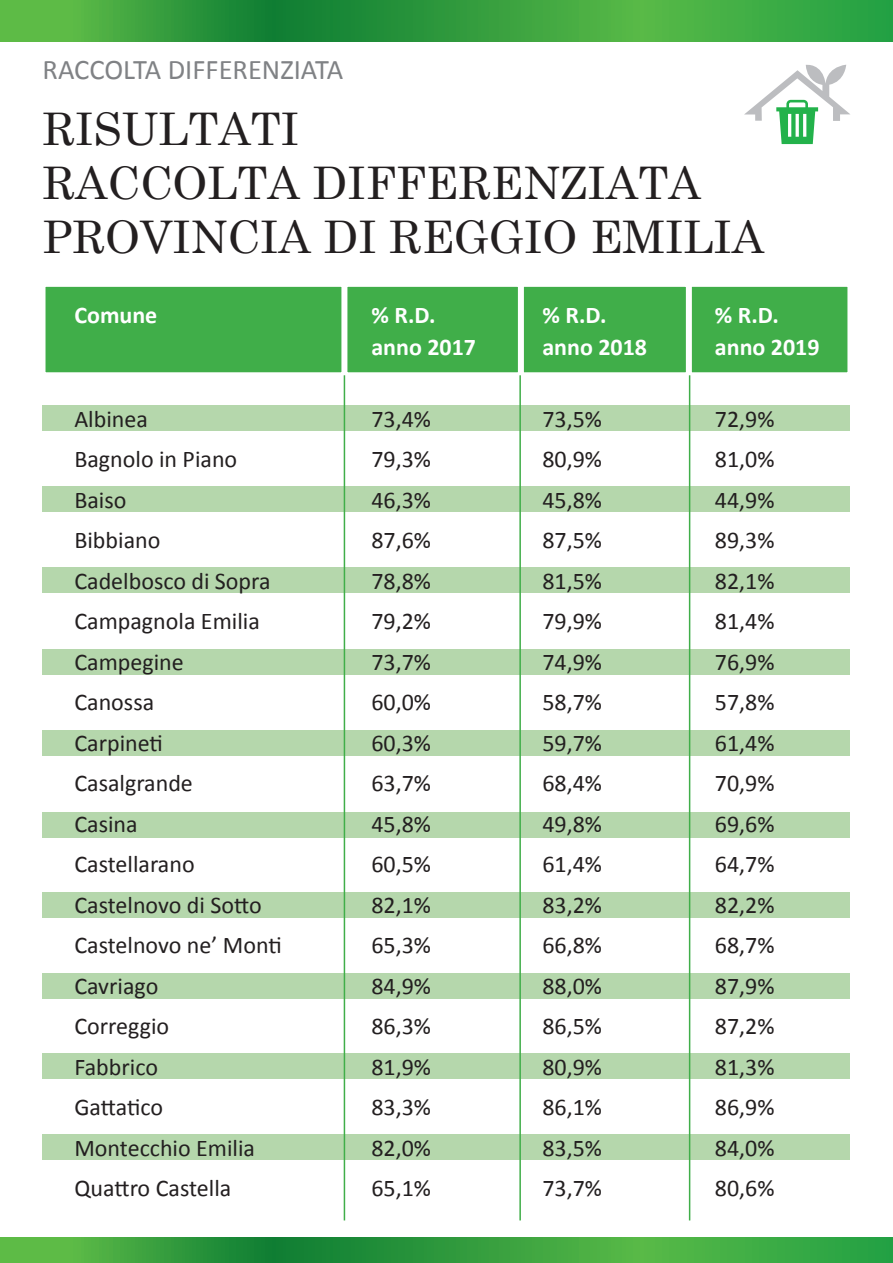
<style>
.page{position:relative;width:893px;height:1263px;background:#fff}
.page>*{position:absolute;margin:0;border:0;box-sizing:border-box;transform-origin:0 0}
.t1{font:45px/54px "Century Schoolbook";color:#231f20}
.t2{font:28.5px "Calibri";color:#808285}
.t3{font:24px "Calibri";color:#231f20}
.t4{font:700 24px "Calibri";color:#fff}
</style>
<div class="page">
<div style="left:43px;top:1134px;width:807px;height:26px;background:#b5d7ac"></div>
<div style="left:43px;top:284px;width:301px;height:91px;background:#40ae49;border:3px solid #fff"></div>
<div style="left:344px;top:284px;width:177px;height:91px;background:#40ae49;border:3px solid #fff"></div>
<div style="left:521px;top:284px;width:168px;height:91px;background:#40ae49;border:3px solid #fff"></div>
<div style="left:689px;top:284px;width:161px;height:91px;background:#40ae49;border:3px solid #fff"></div>
<svg style="left:0;top:0;width:893px;height:42px;background:#38a240"></svg>
<svg style="left:744px;top:64px;width:106px;height:80px"></svg>
<div style="left:43px;top:406px;width:807px;height:25px;background:#b5d7ac"></div>
<div style="left:43px;top:486px;width:807px;height:25px;background:#b5d7ac"></div>
<div style="left:43px;top:568px;width:807px;height:25px;background:#b5d7ac"></div>
<div style="left:43px;top:649px;width:807px;height:26px;background:#b5d7ac"></div>
<div style="left:43px;top:730px;width:807px;height:26px;background:#b5d7ac"></div>
<div style="left:43px;top:812px;width:807px;height:26px;background:#b5d7ac"></div>
<div style="left:43px;top:892px;width:807px;height:25px;background:#b5d7ac"></div>
<div style="left:43px;top:973px;width:807px;height:25px;background:#b5d7ac"></div>
<div style="left:43px;top:1053px;width:807px;height:26px;background:#b5d7ac"></div>
<hr style="left:344px;top:375px;width:1px;height:845px;background:#40ae49">
<hr style="left:519px;top:375px;width:2px;height:845px;background:#40ae49">
<hr style="left:689px;top:375px;width:1px;height:845px;background:#40ae49">
<svg style="left:0;top:1238px;width:893px;height:25px;background:#38a240"></svg>
<p class="t2" style="left:43px;top:51px;width:302px">RACCOLTA DIFFERENZIATA</p>
<h1 class="t1" style="left:43px;top:98px;width:723px">RISULTATI<br>RACCOLTA DIFFERENZIATA<br>PROVINCIA DI REGGIO EMILIA</h1>
<p class="t4" style="left:74px;top:300px;width:84px">Comune</p>
<p class="t4" style="left:371px;top:300px;width:65px">% R.D.</p>
<p class="t4" style="left:542px;top:300px;width:65px">% R.D.</p>
<p class="t4" style="left:715px;top:300px;width:65px">% R.D.</p>
<p class="t4" style="left:371px;top:331px;width:106px">anno 2017</p>
<p class="t4" style="left:542px;top:331px;width:106px">anno 2018</p>
<p class="t4" style="left:715px;top:331px;width:106px">anno 2019</p>
<p class="t3" style="left:74px;top:403px;width:75px">Albinea</p>
<p class="t3" style="left:371px;top:403px;width:61px">73,4%</p>
<p class="t3" style="left:542px;top:403px;width:61px">73,5%</p>
<p class="t3" style="left:715px;top:403px;width:61px">72,9%</p>
<p class="t3" style="left:74px;top:444px;width:164px">Bagnolo in Piano</p>
<p class="t3" style="left:371px;top:444px;width:61px">79,3%</p>
<p class="t3" style="left:542px;top:444px;width:61px">80,9%</p>
<p class="t3" style="left:715px;top:444px;width:61px">81,0%</p>
<p class="t3" style="left:74px;top:484px;width:54px">Baiso</p>
<p class="t3" style="left:371px;top:484px;width:61px">46,3%</p>
<p class="t3" style="left:542px;top:484px;width:61px">45,8%</p>
<p class="t3" style="left:715px;top:484px;width:61px">44,9%</p>
<p class="t3" style="left:74px;top:525px;width:87px">Bibbiano</p>
<p class="t3" style="left:371px;top:525px;width:61px">87,6%</p>
<p class="t3" style="left:542px;top:525px;width:61px">87,5%</p>
<p class="t3" style="left:715px;top:525px;width:61px">89,3%</p>
<p class="t3" style="left:74px;top:565px;width:198px">Cadelbosco di Sopra</p>
<p class="t3" style="left:371px;top:565px;width:61px">78,8%</p>
<p class="t3" style="left:542px;top:565px;width:61px">81,5%</p>
<p class="t3" style="left:715px;top:565px;width:61px">82,1%</p>
<p class="t3" style="left:74px;top:606px;width:187px">Campagnola Emilia</p>
<p class="t3" style="left:371px;top:606px;width:61px">79,2%</p>
<p class="t3" style="left:542px;top:606px;width:61px">79,9%</p>
<p class="t3" style="left:715px;top:606px;width:61px">81,4%</p>
<p class="t3" style="left:74px;top:646px;width:111px">Campegine</p>
<p class="t3" style="left:371px;top:646px;width:61px">73,7%</p>
<p class="t3" style="left:542px;top:646px;width:61px">74,9%</p>
<p class="t3" style="left:715px;top:646px;width:61px">76,9%</p>
<p class="t3" style="left:74px;top:687px;width:81px">Canossa</p>
<p class="t3" style="left:371px;top:687px;width:61px">60,0%</p>
<p class="t3" style="left:542px;top:687px;width:61px">58,7%</p>
<p class="t3" style="left:715px;top:687px;width:61px">57,8%</p>
<p class="t3" style="left:74px;top:727px;width:90px">Carpineti</p>
<p class="t3" style="left:371px;top:727px;width:61px">60,3%</p>
<p class="t3" style="left:542px;top:727px;width:61px">59,7%</p>
<p class="t3" style="left:715px;top:727px;width:61px">61,4%</p>
<p class="t3" style="left:74px;top:768px;width:120px">Casalgrande</p>
<p class="t3" style="left:371px;top:768px;width:61px">63,7%</p>
<p class="t3" style="left:542px;top:768px;width:61px">68,4%</p>
<p class="t3" style="left:715px;top:768px;width:61px">70,9%</p>
<p class="t3" style="left:74px;top:808px;width:65px">Casina</p>
<p class="t3" style="left:371px;top:808px;width:61px">45,8%</p>
<p class="t3" style="left:542px;top:808px;width:61px">49,8%</p>
<p class="t3" style="left:715px;top:808px;width:61px">69,6%</p>
<p class="t3" style="left:74px;top:849px;width:122px">Castellarano</p>
<p class="t3" style="left:371px;top:849px;width:61px">60,5%</p>
<p class="t3" style="left:542px;top:849px;width:61px">61,4%</p>
<p class="t3" style="left:715px;top:849px;width:61px">64,7%</p>
<p class="t3" style="left:74px;top:889px;width:189px">Castelnovo di Sotto</p>
<p class="t3" style="left:371px;top:889px;width:61px">82,1%</p>
<p class="t3" style="left:542px;top:889px;width:61px">83,2%</p>
<p class="t3" style="left:715px;top:889px;width:61px">82,2%</p>
<p class="t3" style="left:74px;top:930px;width:209px">Castelnovo ne’ Monti</p>
<p class="t3" style="left:371px;top:930px;width:61px">65,3%</p>
<p class="t3" style="left:542px;top:930px;width:61px">66,8%</p>
<p class="t3" style="left:715px;top:930px;width:61px">68,7%</p>
<p class="t3" style="left:74px;top:970px;width:85px">Cavriago</p>
<p class="t3" style="left:371px;top:970px;width:61px">84,9%</p>
<p class="t3" style="left:542px;top:970px;width:61px">88,0%</p>
<p class="t3" style="left:715px;top:970px;width:61px">87,9%</p>
<p class="t3" style="left:74px;top:1011px;width:96px">Correggio</p>
<p class="t3" style="left:371px;top:1011px;width:61px">86,3%</p>
<p class="t3" style="left:542px;top:1011px;width:61px">86,5%</p>
<p class="t3" style="left:715px;top:1011px;width:61px">87,2%</p>
<p class="t3" style="left:74px;top:1051px;width:85px">Fabbrico</p>
<p class="t3" style="left:371px;top:1051px;width:61px">81,9%</p>
<p class="t3" style="left:542px;top:1051px;width:61px">80,9%</p>
<p class="t3" style="left:715px;top:1051px;width:61px">81,3%</p>
<p class="t3" style="left:74px;top:1092px;width:90px">Gattatico</p>
<p class="t3" style="left:371px;top:1092px;width:61px">83,3%</p>
<p class="t3" style="left:542px;top:1092px;width:61px">86,1%</p>
<p class="t3" style="left:715px;top:1092px;width:61px">86,9%</p>
<p class="t3" style="left:74px;top:1132px;width:182px">Montecchio Emilia</p>
<p class="t3" style="left:371px;top:1132px;width:61px">82,0%</p>
<p class="t3" style="left:542px;top:1132px;width:61px">83,5%</p>
<p class="t3" style="left:715px;top:1132px;width:61px">84,0%</p>
<p class="t3" style="left:74px;top:1173px;width:158px">Quattro Castella</p>
<p class="t3" style="left:371px;top:1173px;width:61px">65,1%</p>
<p class="t3" style="left:542px;top:1173px;width:61px">73,7%</p>
<p class="t3" style="left:715px;top:1173px;width:61px">80,6%</p>
</div>
